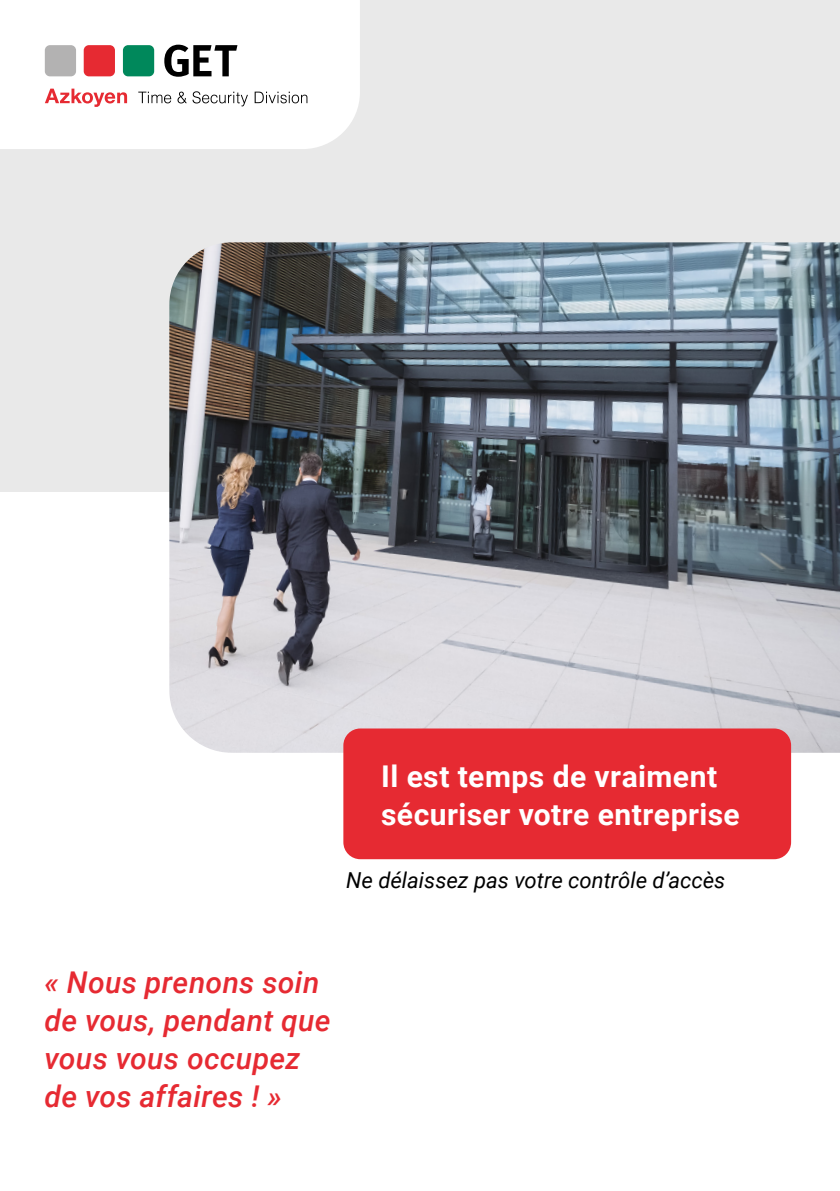
<style>
.page{position:relative;width:840px;height:1191px;background:#fff}
.page>*{position:absolute;margin:0;border:0;box-sizing:border-box;transform-origin:0 0}
.t1{font:italic 500 30px/38px "Roboto";letter-spacing:.01em;color:#e62a32}
.t2{font:700 30px/38px "Roboto";letter-spacing:.015em;color:#fff}
.t3{font:italic 22px "Roboto";color:#000}
</style>
<div class="page">
<div style="left:0;top:0;width:839px;height:491px;background:#e9e9e9"></div>
<div style="left:0;top:0;width:360px;height:149px;background:#fff"></div>
<svg style="left:138px;top:92px;width:33px;height:11px"></svg>
<svg style="left:177px;top:91px;width:71px;height:15px"></svg>
<svg style="left:254px;top:92px;width:53px;height:11px"></svg>
<svg style="left:164px;top:45px;width:73px;height:32px;background:#888"></svg>
<div style="left:123px;top:45px;width:31px;height:31px;background:#00885b;border-radius:5px"></div>
<div style="left:84px;top:45px;width:31px;height:31px;background:#e62a32;border-radius:5px"></div>
<div style="left:45px;top:45px;width:31px;height:31px;background:#b3b2b2;border-radius:5px"></div>
<svg style="left:45px;top:89px;width:82px;height:18px"></svg>
<img style="left:169px;top:242px;width:670px;height:511px">
<div style="left:343px;top:728px;width:447px;height:131px;background:#e62a32;border-radius:17px"></div>
<p class="t2" style="left:381px;top:756px;width:360px">Il est temps de vraiment sécuriser votre entreprise</p>
<p class="t3" style="left:346px;top:865px;width:380px">Ne délaissez pas votre contrôle d’accès</p>
<p class="t1" style="left:45px;top:961px;width:287px">« Nous prenons soin de vous, pendant que vous vous occupez de vos affaires ! »</p>
</div>
